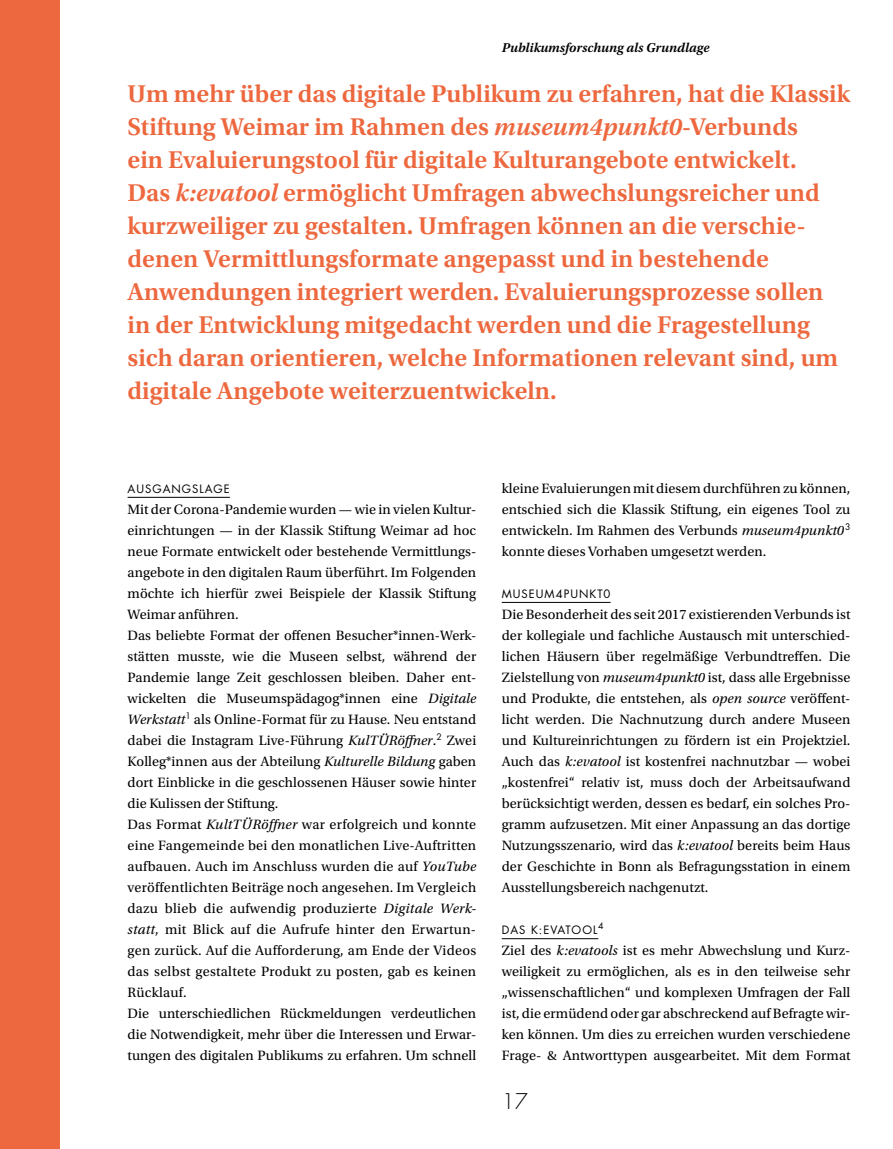
<style>
.page{position:relative;width:893px;height:1149px;background:#fff}
.page>*{position:absolute;margin:0;border:0;box-sizing:border-box;transform-origin:0 0}
.t1{font:600 25.5px/33px "Utopia Std";color:#ed683e}
.t2{font:300 21px "Futura Std";color:#000}
.t3{font:14.25px/21px "Utopia Std";letter-spacing:.005em;color:#000}
.t4{font:italic 600 13.5px "Utopia Std";color:#000}
.t5{font:11.25px "Futura Std";letter-spacing:.09em;color:#000}
.s1{font-style:italic}
</style>
<div class="page">
<hr style="left:128px;top:497px;width:102px;height:1px;background:#000">
<hr style="left:502px;top:602px;width:109px;height:1px;background:#000">
<hr style="left:502px;top:938px;width:96px;height:1px;background:#000">
<div style="left:0;top:0;width:60px;height:1148px;background:#ed683e"></div>
<p class="t4" style="left:502px;top:40px;width:209px">Publikumsforschung als Grundlage</p>
<p class="t1" style="left:128px;top:77px;width:724px">Um mehr über das digitale Publikum zu erfahren, hat die Klassik Stiftung Weimar im Rahmen des <span class="s1">museum4punkt0</span>-Verbunds<br>ein Evaluierungstool für digitale Kulturangebote entwickelt.<br>Das <span class="s1">k:evatool</span> ermöglicht Umfragen abwechslungsreicher und kurzweiliger zu gestalten. Umfragen können an die verschie&shy;denen Vermittlungsformate angepasst und in bestehende Anwendungen integriert werden. Evaluierungsprozesse sollen in der Entwicklung mitgedacht werden und die Fragestellung sich daran orientieren, welche Informationen relevant sind, um digitale Angebote weiterzuentwickeln.</p>
<p class="t5" style="left:128px;top:481px;width:104px">AUSGANGSLAGE</p>
<p class="t3" style="left:128px;top:499px;width:350px">Mit der Corona-Pandemie wurden — wie in vielen Kultur&shy;einrichtungen — in der Klassik Stiftung Weimar ad hoc neue Formate entwickelt oder bestehende Vermittlungs&shy;angebote in den digitalen Raum überführt. Im Folgenden möchte ich hierfür zwei Beispiele der Klassik Stiftung Weimar anführen.<br>Das beliebte Format der offenen Besucher*innen-Werk&shy;stätten musste, wie die Museen selbst, während der Pandemie lange Zeit geschlossen bleiben. Daher ent&shy;wickelten die Museumspädagog*innen eine <span class="s1">Digitale Werkstatt</span><sup>1</sup> als Online-Format für zu Hause. Neu entstand dabei die Instagram Live-Führung <span class="s1">KulTÜRöffner</span>.<sup>2</sup> Zwei Kolleg*innen aus der Abteilung <span class="s1">Kulturelle Bildung</span> gaben dort Einblicke in die geschlossenen Häuser sowie hinter die Kulissen der Stiftung.<br>Das Format <span class="s1">KultTÜRöffner</span> war erfolgreich und konnte eine Fangemeinde bei den monatlichen Live-Auftritten aufbauen. Auch im Anschluss wurden die auf <span class="s1">YouTube </span>veröffentlichten Beiträge noch angesehen. Im Vergleich dazu blieb die aufwendig produzierte <span class="s1">Digitale Werk&shy;statt</span>, mit Blick auf die Aufrufe hinter den Erwartun&shy;gen zurück. Auf die Aufforderung, am Ende der Videos das selbst gestaltete Produkt zu posten, gab es keinen Rücklauf.<br>Die unterschiedlichen Rückmeldungen verdeutlichen die Notwendigkeit, mehr über die Interessen und Erwar&shy;tungen des digitalen Publikums zu erfahren. Um schnell</p>
<p class="t3" style="left:502px;top:478px;width:350px;text-align:justify">kleine Evaluierungen mit diesem durchführen zu können, entschied sich die Klassik Stiftung, ein eigenes Tool zu entwickeln. Im Rahmen des Verbunds <span class="s1">museum4punkt0</span><sup>3 </sup>konnte dieses Vorhaben umgesetzt werden.</p>
<p class="t5" style="left:502px;top:586px;width:110px">MUSEUM4PUNKT0</p>
<p class="t3" style="left:502px;top:604px;width:350px;text-align:justify">Die Besonderheit des seit 2017 existierenden Verbunds ist der kollegiale und fachliche Austausch mit unterschied&shy;lichen Häusern über regelmäßige Verbundtreffen. Die Zielstellung von <span class="s1">museum4punkt0</span> ist, dass alle Ergebnisse und Produkte, die entstehen, als <span class="s1">open source</span> veröffent&shy;licht werden. Die Nachnutzung durch andere Museen und Kultureinrichtungen zu fördern ist ein Projektziel.<br>Auch das <span class="s1">k:evatool</span> ist kostenfrei nachnutzbar — wobei „kostenfrei“ relativ ist, muss doch der Arbeitsaufwand berücksichtigt werden, dessen es bedarf, ein solches Pro&shy;gramm aufzusetzen. Mit einer Anpassung an das dortige Nutzungsszenario, wird das <span class="s1">k:evatool</span> bereits beim Haus der Geschichte in Bonn als Befragungsstation in einem Ausstellungsbereich nachgenutzt.</p>
<p class="t5" style="left:502px;top:922px;width:103px">DAS K:EVATOOL<sup>4</sup></p>
<p class="t3" style="left:502px;top:940px;width:350px">Ziel des <span class="s1">k:evatools</span> ist es mehr Abwechslung und Kurz&shy;weiligkeit zu ermöglichen, als es in den teilweise sehr „wissenschaftlichen“ und komplexen Umfragen der Fall ist, die ermüdend oder gar abschreckend auf Befragte wir&shy;ken können. Um dies zu erreichen wurden verschiedene Frage- &amp; Antworttypen ausgearbeitet. Mit dem Format</p>
<h2 class="t2" style="left:502px;top:1088px;width:28px">17</h2>
</div>
